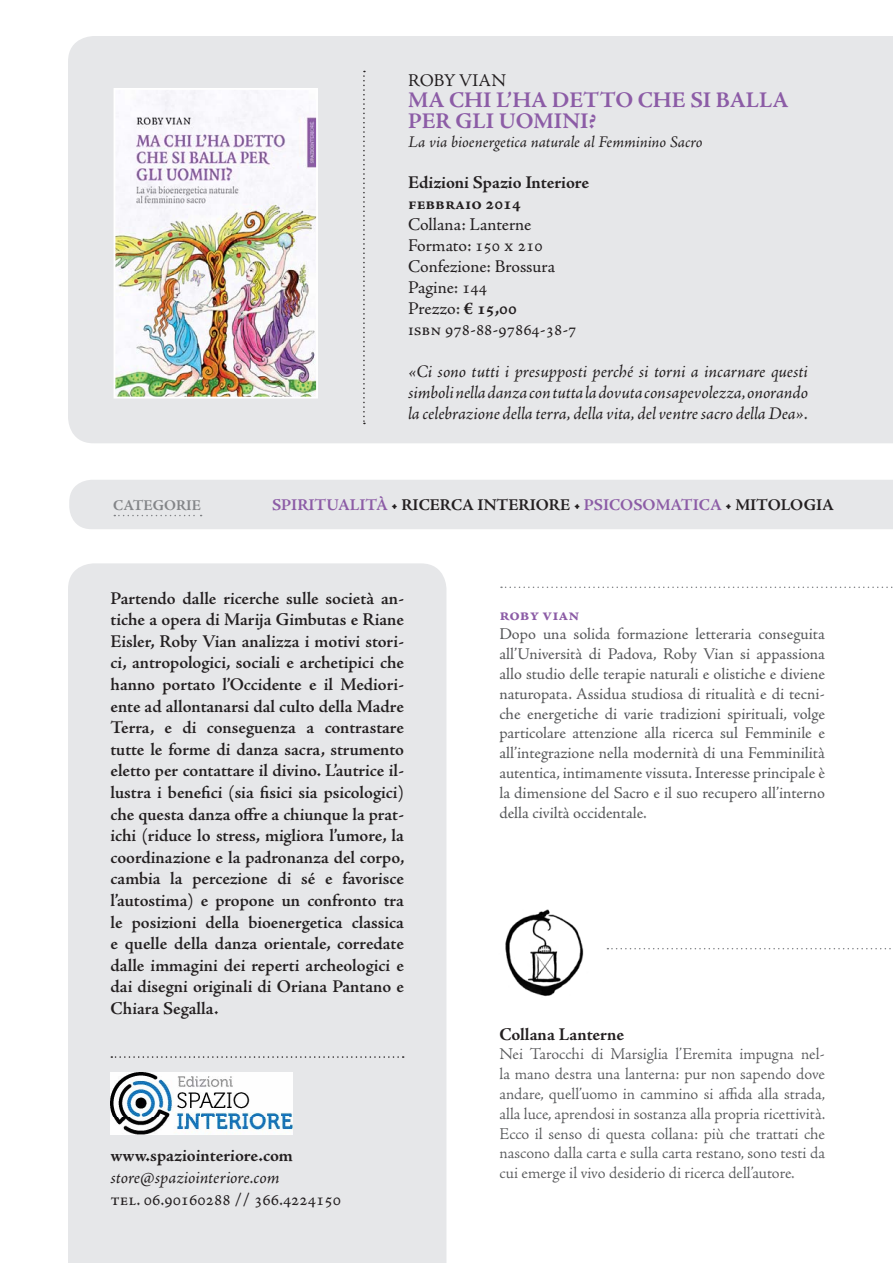
<style>
.page{position:relative;width:893px;height:1263px;background:#fff}
.page>*{position:absolute;margin:0;border:0;box-sizing:border-box;transform-origin:0 0}
.Normale{font:700 22.5px/21px "Adobe Jenson Pro";color:#8c5ca6}
.t1{font:600 18px/21.6px "Adobe Jenson Pro";color:#231f20;text-align:justify}
.Normale-2{font:italic 18px/21px "Adobe Jenson Pro";letter-spacing:-.005em;color:#231f20;text-align:justify}
.Normale-3{font:18px "Adobe Jenson Pro";color:#231f20}
.Normale-4{font:700 18px "Adobe Jenson Pro";color:#231f20}
.Normale-5{font:700 18px "Adobe Jenson Pro";color:#8c5ca6}
.Normale-6{font:16.5px/19.8px "Adobe Jenson Pro";color:#57585a;text-align:justify}
.Normale-7{font:300 16.5px/19.8px "Adobe Jenson Pro";letter-spacing:-.005em;color:#57585a;text-align:justify}
.Normale-8{font:700 16.5px "Adobe Jenson Pro";color:#231f20}
.Normale-9{font:italic 16.5px "Adobe Jenson Pro";letter-spacing:-.005em;color:#231f20}
.Normale-10{font:700 15px "Adobe Jenson Pro";color:#838588}
.s1{font-weight:700}
.s2{color:#8c5ca6}
</style>
<div class="page">
<div style="left:68px;top:36px;width:825px;height:407px;background:#e6e7e9"></div>
<div style="left:68px;top:563px;width:378px;height:700px;background:#e6e7e9"></div>
<img style="left:117px;top:91px;width:198px;height:304px">
<div style="left:114px;top:88px;width:204px;height:310px;border:2px solid #fff"></div>
<svg style="left:363px;top:71px;width:2px;height:353px"></svg>
<img style="left:505px;top:909px;width:79px;height:88px">
<svg style="left:501px;top:586px;width:392px;height:2px"></svg>
<svg style="left:607px;top:948px;width:284px;height:1px"></svg>
<svg style="left:111px;top:1056px;width:293px;height:2px"></svg>
<img style="left:111px;top:1073px;width:182px;height:61px">
<div style="left:69px;top:480px;width:824px;height:49px;background:#e6e7e9"></div>
<p class="Normale-3" style="left:408px;top:70px;width:100px">ROBY VIAN</p>
<p class="Normale" style="left:408px;top:90px;width:382px">MA CHI L’HA DETTO CHE SI BALLA<br>PER GLI UOMINI?</p>
<p class="Normale-9" style="left:408px;top:133px;width:296px">La via bioenergetica naturale al Femminino Sacro</p>
<p class="Normale-4" style="left:408px;top:172px;width:183px">Edizioni Spazio Interiore</p>
<p class="Normale-4" style="left:408px;top:193px;width:114px">febbraio 2014</p>
<p class="Normale-3" style="left:408px;top:214px;width:125px">Collana: Lanterne</p>
<p class="Normale-3" style="left:408px;top:235px;width:136px">Formato: 150 x 210</p>
<p class="Normale-3" style="left:408px;top:256px;width:148px">Confezione: Brossura</p>
<p class="Normale-3" style="left:408px;top:277px;width:80px">Pagine: 144</p>
<p class="Normale-3" style="left:408px;top:298px;width:110px">Prezzo: <span class="s1">€ 15,00</span></p>
<p class="Normale-3" style="left:408px;top:319px;width:170px">isbn 978-88-97864-38-7</p>
<p class="Normale-2" style="left:408px;top:362px;width:401px">«Ci sono tutti i presupposti perché si torni a incarnare questi simboli nella danza con tutta la dovuta consapevolezza, onorando la celebrazione della terra, della vita, del ventre sacro della Dea».</p>
<p class="Normale-10" style="left:113px;top:497px;width:89px">CATEGORIE</p>
<p class="Normale-8" style="left:272px;top:495px;width:564px"><span class="s2">SPIRITUALITÀ</span> • RICERCA INTERIORE • <span class="s2">PSICOSOMATICA</span> • MITOLOGIA</p>
<p class="t1" style="left:111px;top:587px;width:295px">Partendo dalle ricerche sulle società an&shy;tiche a opera di Marija Gimbutas e Riane Eisler, Roby Vian analizza i motivi stori&shy;ci, antropologici, sociali e archetipici che hanno portato l’Occidente e il Mediori&shy;ente ad allontanarsi dal culto della Madre Terra, e di conseguenza a contrastare tutte le forme di danza sacra, strumento eletto per contattare il divino. L’autrice il&shy;lustra i benefici (sia fisici sia psicologici) che questa danza offre a chiunque la prat&shy;ichi (riduce lo stress, migliora l’umore, la coordinazione e la padronanza del corpo, cambia la percezione di sé e favorisce l’autostima) e propone un confronto tra le posizioni della bioenergetica classica e quelle della danza orientale, corredate dalle immagini dei reperti archeologici e dai disegni originali di Oriana Pantano e Chiara Segalla.</p>
<p class="Normale-4" style="left:111px;top:1145px;width:184px">www.spaziointeriore.com</p>
<p class="Normale-2" style="left:111px;top:1168px;width:170px">store@spaziointeriore.com</p>
<p class="Normale-3" style="left:111px;top:1189px;width:232px">tel. 06.90160288 // 366.4224150</p>
<p class="Normale-5" style="left:499px;top:604px;width:82px">roby vian</p>
<p class="Normale-6" style="left:499px;top:624px;width:327px">Dopo una solida formazione letteraria conseguita all’Università di Padova, Roby Vian si appassiona allo studio delle terapie naturali e olistiche e diviene naturopata. Assidua studiosa di ritualità e di tecni&shy;che energetiche di varie tradizioni spirituali, volge particolare attenzione alla ricerca sul Femminile e all’integrazione nella modernità di una Femminilità autentica, intimamente vissuta. Interesse principale è la dimensione del Sacro e il suo recupero all’interno della civiltà occidentale.</p>
<p class="Normale-4" style="left:499px;top:1024px;width:126px">Collana Lanterne</p>
<p class="Normale-7" style="left:499px;top:1045px;width:327px">Nei Tarocchi di Marsiglia l’Eremita impugna nel&shy;la mano destra una lanterna: pur non sapendo dove andare, quell’uomo in cammino si affida alla strada, alla luce, aprendosi in sostanza alla propria ricettività.<br>Ecco il senso di questa collana: più che trattati che nascono dalla carta e sulla carta restano, sono testi da cui emerge il vivo desiderio di ricerca dell’autore.</p>
</div>
